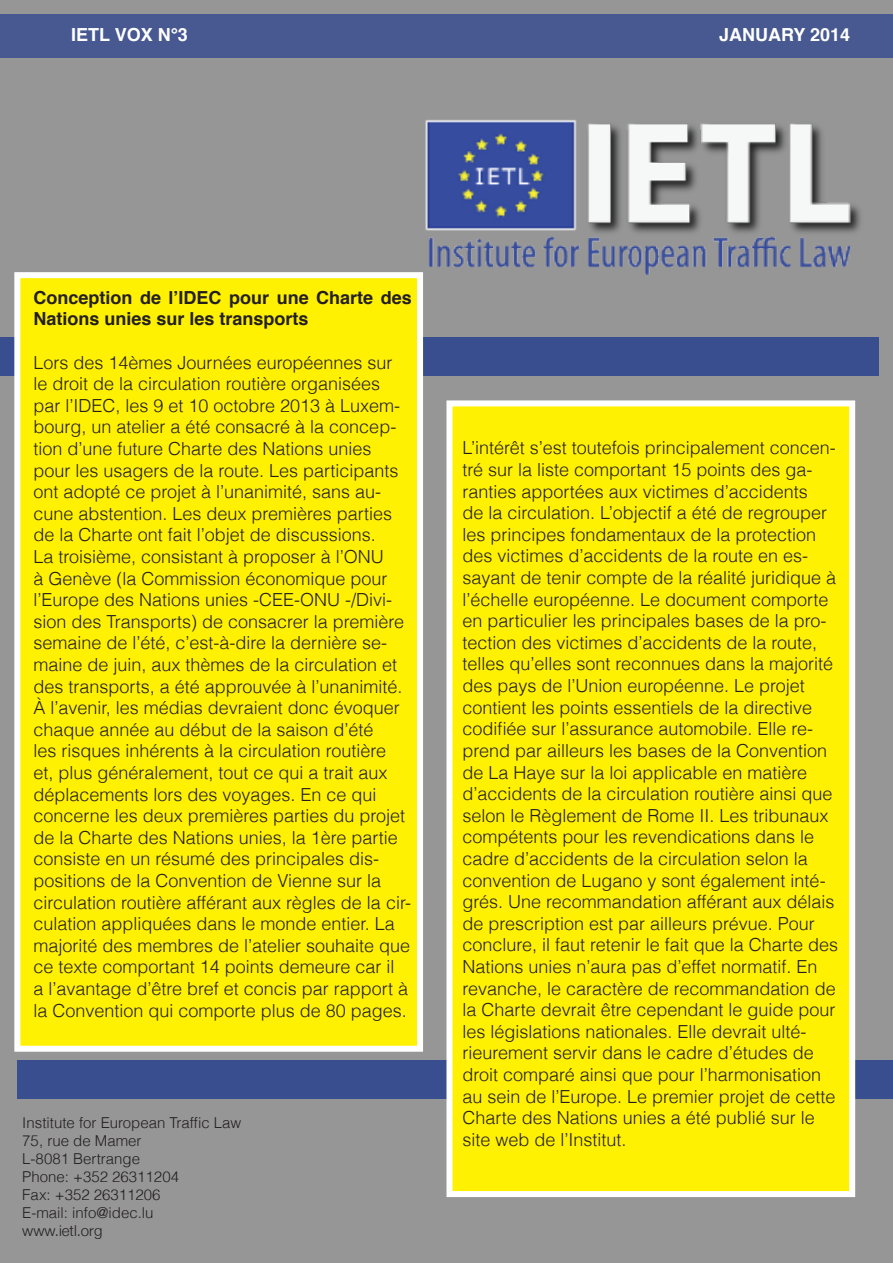
<style>
.page{position:relative;width:893px;height:1263px;background:#969697}
.page>*{position:absolute;margin:0;border:0;box-sizing:border-box;transform-origin:0 0}
.t1{font:300 18px/21.6px "Helvetica";color:#231f20}
.t2{font:700 18px/21.6px "Helvetica";color:#231f20}
.t3{font:700 18px "Helvetica";color:#fff}
.t4{font:300 15px/18px "Helvetica";color:#231f20}
.t5{font:300 15px "Helvetica Neue";color:#231f20}
</style>
<div class="page">
<div style="left:0;top:337px;width:878px;height:38px;background:#384e8f"></div>
<div style="left:17px;top:1060px;width:876px;height:38px;background:#384e8f"></div>
<img style="left:425px;top:120px;width:435px;height:155px">
<div style="left:0;top:15px;width:893px;height:43px;background:#475990"></div>
<div style="left:446px;top:400px;width:409px;height:797px;background:#fff101;border:6px solid #fff"></div>
<div style="left:14px;top:272px;width:409px;height:780px;background:#fff101;border:6px solid #fff"></div>
<p class="t3" style="left:71px;top:21px;width:118px">IETL VOX N°3</p>
<p class="t3" style="left:719px;top:21px;width:133px">JANUARY 2014</p>
<p class="t2" style="left:33px;top:287px;width:380px">Conception de l’IDEC pour une Charte des<br>Nations unies sur les transports</p>
<p class="t1" style="left:33px;top:350px;width:379px">Lors des 14èmes Journées européennes sur le droit de la circulation routière organisées par l’IDEC, les 9 et 10 octobre 2013 à Luxem&shy;bourg, un atelier a été consacré à la concep&shy;tion d’une future Charte des Nations unies pour les usagers de la route. Les participants ont adopté ce projet à l’unanimité, sans au&shy;cune abstention. Les deux premières parties de la Charte ont fait l’objet de discussions.<br>La troisième, consistant à proposer à l’ONU<br>à Genève (la Commission économique pour l’Europe des Nations unies -CEE-ONU -/Divi&shy;sion des Transports) de consacrer la première semaine de l’été, c’est-à-dire la dernière se&shy;maine de juin, aux thèmes de la circulation et des transports, a été approuvée à l’unanimité.<br>À l’avenir, les médias devraient donc évoquer chaque année au début de la saison d’été<br>les risques inhérents à la circulation routière<br>et, plus généralement, tout ce qui a trait aux déplacements lors des voyages. En ce qui concerne les deux premières parties du projet de la Charte des Nations unies, la 1ère partie consiste en un résumé des principales dis&shy;positions de la Convention de Vienne sur la circulation routière afférant aux règles de la cir&shy;culation appliquées dans le monde entier. La majorité des membres de l’atelier souhaite que ce texte comportant 14 points demeure car il<br>a l’avantage d’être bref et concis par rapport à la Convention qui comporte plus de 80 pages.</p>
<p class="t4" style="left:22px;top:1113px;width:221px">Institute for European Traffic Law<br>75, rue de Mamer<br>L-8081 Bertrange<br>Phone: +352 26311204<br>Fax: +352 26311206<br>E-mail: info@idec.lu</p>
<p class="t5" style="left:22px;top:1219px;width:82px">www.ietl.org</p>
<p class="t1" style="left:462px;top:436px;width:377px">L’intérêt s’est toutefois principalement concen&shy;tré sur la liste comportant 15 points des ga&shy;ranties apportées aux victimes d’accidents<br>de la circulation. L’objectif a été de regrouper les principes fondamentaux de la protection des victimes d’accidents de la route en es&shy;sayant de tenir compte de la réalité juridique à l’échelle européenne. Le document comporte en particulier les principales bases de la pro&shy;tection des victimes d’accidents de la route, telles qu’elles sont reconnues dans la majorité des pays de l’Union européenne. Le projet contient les points essentiels de la directive codifiée sur l’assurance automobile. Elle re&shy;prend par ailleurs les bases de la Convention de La Haye sur la loi applicable en matière d’accidents de la circulation routière ainsi que selon le Règlement de Rome II. Les tribunaux compétents pour les revendications dans le cadre d’accidents de la circulation selon la convention de Lugano y sont également inté&shy;grés. Une recommandation afférant aux délais de prescription est par ailleurs prévue. Pour conclure, il faut retenir le fait que la Charte des Nations unies n’aura pas d’effet normatif. En revanche, le caractère de recommandation de la Charte devrait être cependant le guide pour les législations nationales. Elle devrait ulté&shy;rieurement servir dans le cadre d’études de droit comparé ainsi que pour l’harmonisation au sein de l’Europe. Le premier projet de cette Charte des Nations unies a été publié sur le site web de l’Institut.</p>
</div>
